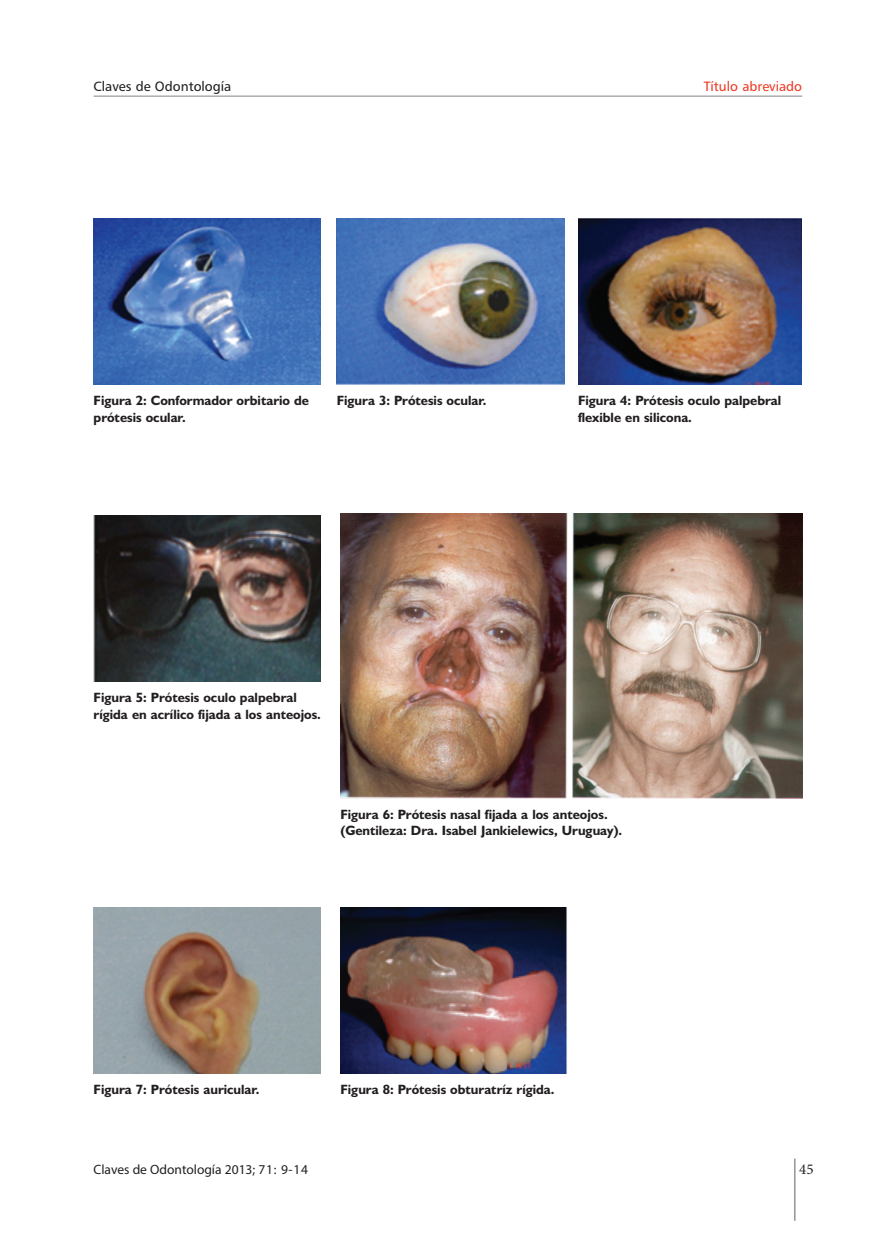
<style>
.page{position:relative;width:881px;height:1242px;background:#fff}
.page>*{position:absolute;margin:0;border:0;box-sizing:border-box;transform-origin:0 0}
.t1{font:15px "Minion Pro";color:#231f20}
.t2{font:700 13.5px/16.5px "Humanist 521 BT";color:#231f20}
.t3{font:13.5px "Myriad Pro";color:#231f20}
.t4{font:13.5px "Humanist 777 BT Roman B";color:#231f20}
.t5{font:13.5px "Humanist 777 BT Roman B";color:#ef3c25}
</style>
<div class="page">
<hr style="left:793px;top:1158px;width:2px;height:62px;background:#939598">
<hr style="left:94px;top:96px;width:707px;height:1px;background:#808285">
<img style="left:94px;top:218px;width:227px;height:166px">
<img style="left:336px;top:218px;width:227px;height:166px">
<img style="left:578px;top:218px;width:222px;height:166px">
<img style="left:340px;top:513px;width:461px;height:285px">
<img style="left:94px;top:515px;width:227px;height:166px">
<img style="left:94px;top:907px;width:227px;height:166px">
<img style="left:340px;top:907px;width:227px;height:166px">
<p class="t4" style="left:94px;top:81px;width:139px">Claves de Odontología</p>
<p class="t5" style="left:703px;top:81px;width:100px">Título abreviado</p>
<p class="t2" style="left:94px;top:394px;width:217px">Figura 2: Conformador orbitario de prótesis ocular.</p>
<p class="t2" style="left:336px;top:394px;width:151px">Figura 3: Prótesis ocular.</p>
<p class="t2" style="left:577px;top:394px;width:205px">Figura 4: Prótesis oculo palpebral flexible en silicona.</p>
<p class="t2" style="left:94px;top:691px;width:229px">Figura 5: Prótesis oculo palpebral rígida en acrílico fijada a los anteojos.</p>
<p class="t2" style="left:340px;top:807px;width:283px">Figura 6: Prótesis nasal fijada a los anteojos. (Gentileza: Dra. Isabel Jankielewics, Uruguay).</p>
<p class="t2" style="left:94px;top:1082px;width:167px">Figura 7: Prótesis auricular.</p>
<p class="t2" style="left:340px;top:1082px;width:215px">Figura 8: Prótesis obturatríz rígida.</p>
<p class="t3" style="left:94px;top:1164px;width:216px">Claves de Odontología 2013; 71: 9-14</p>
<p class="t1" style="left:799px;top:1163px;width:16px">45</p>
</div>
